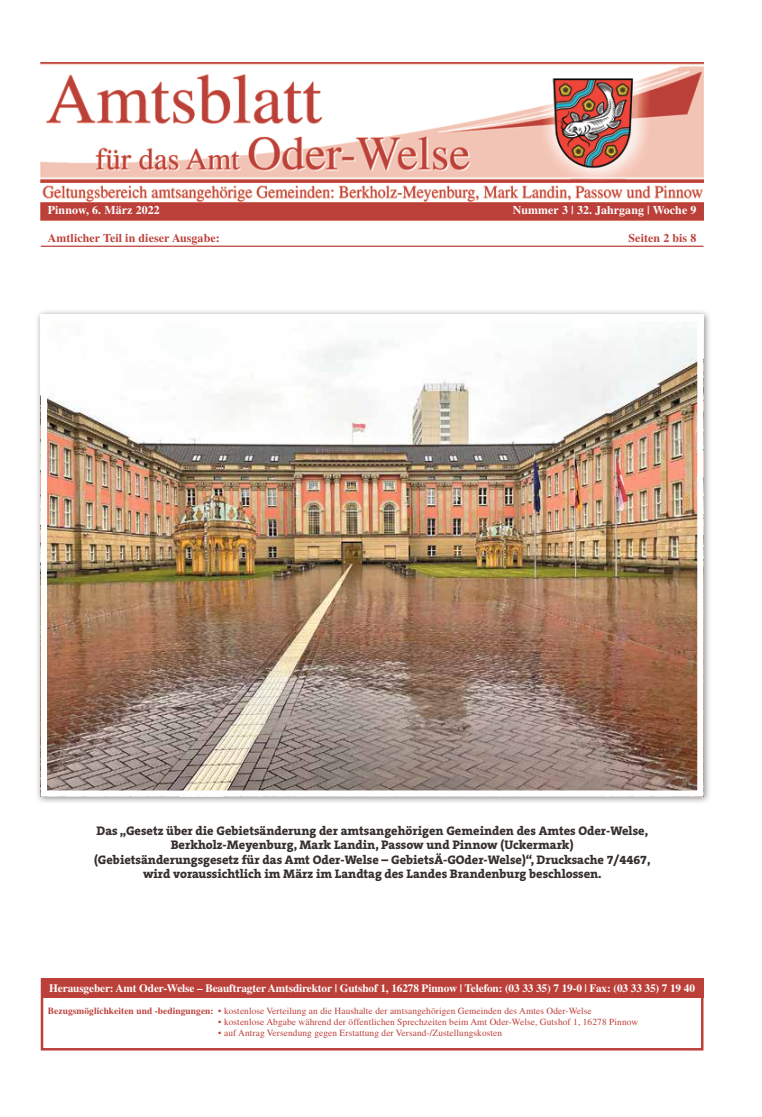
<style>
.page{position:relative;width:762px;height:1117px;background:#fff}
.page>*{position:absolute;margin:0;border:0;box-sizing:border-box;transform-origin:0 0}
.t1{font:800 12.5px/14.4px "The Serif B W8";color:#36302d;text-align:center}
.t2{font:700 11.88px "Times";letter-spacing:.01em;color:#fff}
.t3{font:700 11.88px "Times";letter-spacing:.01em;color:#bc403a}
.t4{font:700 11.25px "Times";letter-spacing:-.01em;color:#fff}
.t5{font:9.38px "Times";letter-spacing:.01em;color:#bc403a}
.s1{font-weight:700}
</style>
<div class="page">
<img style="left:41px;top:62px;width:662px;height:158px">
<hr style="left:41px;top:245px;width:662px;height:2px;background:#bc403a">
<div style="left:41px;top:978px;width:662px;height:19px;background:#bc403a"></div>
<div style="left:41px;top:978px;width:662px;height:72px;border:2px solid #bc403a"></div>
<div style="left:35px;top:309px;width:676px;height:495px;background:#000;opacity:.45"></div>
<img style="left:48px;top:322px;width:648px;height:467px">
<div style="left:41px;top:315px;width:662px;height:481px;border:6px solid #fff"></div>
<p class="t2" style="left:48px;top:203px;width:114px">Pinnow, 6. März 2022</p>
<p class="t2" style="left:513px;top:203px;width:185px">Nummer 3 | 32. Jahrgang | Woche 9</p>
<p class="t3" style="left:48px;top:231px;width:173px">Amtlicher Teil in dieser Ausgabe:</p>
<p class="t3" style="left:628px;top:231px;width:69px">Seiten 2 bis 8</p>
<p class="t1" style="left:94px;top:823px;width:558px">Das „Gesetz über die Gebietsänderung der amtsangehörigen Gemeinden des Amtes Oder-Welse, Berkholz-Meyenburg, Mark Landin, Passow und Pinnow (Uckermark)<br>(Gebietsänderungsgesetz für das Amt Oder-Welse – GebietsÄ-GOder-Welse)“, Drucksache 7/4467, wird voraussichtlich im März im Landtag des Landes Brandenburg beschlossen.</p>
<p class="t4" style="left:49px;top:981px;width:647px">Herausgeber: Amt Oder-Welse – Beauftragter Amtsdirektor | Gutshof 1, 16278 Pinnow | Telefon: (03 33 35) 7 19-0 | Fax: (03 33 35) 7 19 40</p>
<p class="t5" style="left:48px;top:1005px;width:545px"><span class="s1">Bezugsmöglichkeiten und -bedingungen:</span> • kostenlose Verteilung an die Haushalte der amtsangehörigen Gemeinden des Amtes Oder-Welse</p>
<p class="t5" style="left:218px;top:1016px;width:421px">• kostenlose Abgabe während der öffentlichen Sprechzeiten beim Amt Oder-Welse, Gutshof 1, 16278 Pinnow</p>
<p class="t5" style="left:218px;top:1027px;width:285px">• auf Antrag Versendung gegen Erstattung der Versand-/Zustellungskosten</p>
</div>
